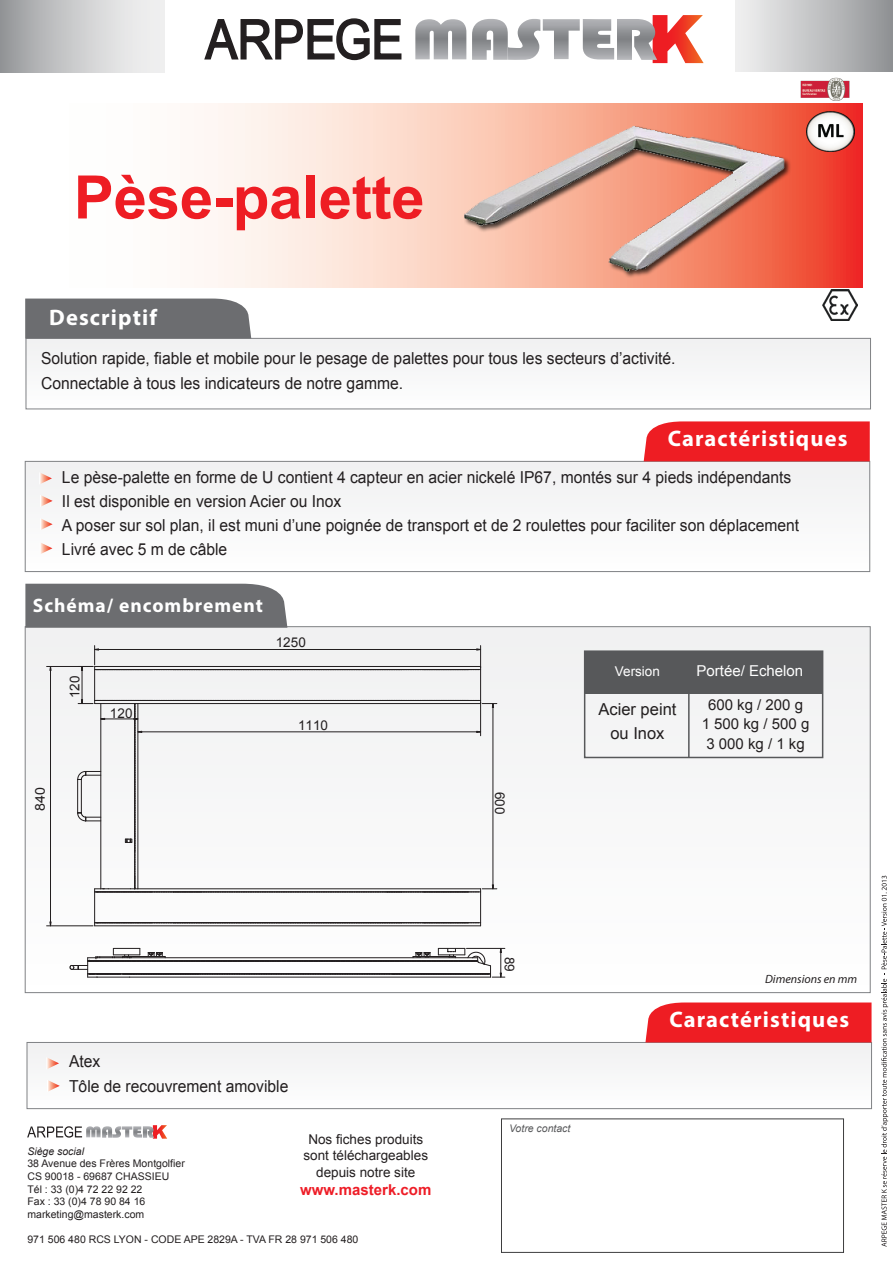
<style>
.page{position:relative;width:893px;height:1263px;background:#fff}
.page>*{position:absolute;margin:0;border:0;box-sizing:border-box;transform-origin:0 0}
.t1{font:700 60px "Arial";letter-spacing:-.005em;color:#ee1d23}
.t2{font:700 22.5px "Myriad Pro";letter-spacing:.05em;color:#fff}
.t3{font:700 19.5px "Myriad Pro";letter-spacing:.05em;color:#fff}
.t4{font:16.5px/24px "Arial";color:#231f20;scale:.95 1}
.t5{font:16.5px/24px "Arial";color:#231f20;text-align:center}
.t6{font:15px/19.5px "Arial";color:#231f20;text-align:center}
.t7{font:700 15px "Arial";color:#ee1d27}
.t8{font:15px "Arial";color:#fff}
.t9{font:13.5px/16.2px "Arial";color:#231f20;text-align:center}
.t10{font:13.5px "Arial";color:#fff}
.t11{font:13.5px "Arial";color:#231f20;scale:1.05 1}
.t12{font:italic 12px "Myriad Pro";color:#231f20}
.t13{font:10.5px/12.6px "Arial";color:#231f20}
.t14{font:italic 10.5px "Arial";color:#57585a}
.t15{font:italic 10.5px "Arial";color:#231f20}
</style>
<div class="page">
<div style="left:735px;top:0;width:158px;height:72px;background:linear-gradient(to right,#f3f3f3,#919396)"></div>
<div style="left:0;top:0;width:165px;height:73px;background:linear-gradient(to right,#9b9d9f,#fbfbfb)"></div>
<svg style="left:204px;top:103px;width:659px;height:185px"></svg>
<div style="left:25px;top:627px;width:845px;height:366px;background:#f8f8f8"></div>
<div style="left:26px;top:338px;width:844px;height:71px;background:#f7f7f8"></div>
<div style="left:26px;top:338px;width:845px;height:71px;border:1px solid #808285"></div>
<div style="left:25px;top:461px;width:845px;height:111px;background:#f7f7f8"></div>
<div style="left:25px;top:461px;width:845px;height:111px;border:1px solid #808285"></div>
<div style="left:25px;top:299px;width:226px;height:39px;background:#6c6d70"></div>
<div style="left:25px;top:584px;width:262px;height:44px;background:#6c6d70"></div>
<div style="left:644px;top:421px;width:226px;height:40px;background:#ee1d23"></div>
<svg style="left:204px;top:18px;width:198px;height:43px"></svg>
<svg style="left:653px;top:15px;width:51px;height:48px"></svg>
<img style="left:472px;top:19px;width:68px;height:41px">
<img style="left:415px;top:19px;width:51px;height:40px">
<img style="left:543px;top:19px;width:37px;height:40px">
<img style="left:583px;top:19px;width:31px;height:40px">
<img style="left:617px;top:19px;width:40px;height:41px">
<div style="left:27px;top:1042px;width:844px;height:66px;background:#f7f7f8"></div>
<div style="left:27px;top:1042px;width:845px;height:67px;border:1px solid #808285"></div>
<div style="left:645px;top:1002px;width:226px;height:40px;background:#ee1d23"></div>
<img style="left:424px;top:103px;width:401px;height:237px">
<svg style="left:40px;top:473px;width:12px;height:11px"></svg>
<svg style="left:41px;top:543px;width:11px;height:11px"></svg>
<svg style="left:41px;top:519px;width:12px;height:11px"></svg>
<svg style="left:41px;top:495px;width:12px;height:11px"></svg>
<svg style="left:47px;top:1058px;width:12px;height:11px"></svg>
<svg style="left:48px;top:1080px;width:12px;height:11px"></svg>
<div style="left:584px;top:650px;width:239px;height:108px;border:2px solid #57585a"></div>
<div style="left:585px;top:651px;width:238px;height:42px;background:#57585a"></div>
<hr style="left:688px;top:652px;width:2px;height:105px;background:#57585a">
<hr style="left:480px;top:669px;width:1px;height:31px;background:#231f20">
<hr style="left:94px;top:669px;width:1px;height:31px;background:#231f20">
<hr style="left:480px;top:892px;width:1px;height:31px;background:#231f20">
<hr style="left:94px;top:892px;width:1px;height:31px;background:#231f20">
<svg style="left:94px;top:922px;width:387px;height:4px"></svg>
<hr style="left:50px;top:666px;width:1px;height:260px;background:#231f20">
<hr style="left:47px;top:925px;width:46px;height:1px;background:#231f20">
<hr style="left:82px;top:666px;width:1px;height:37px;background:#231f20">
<hr style="left:47px;top:666px;width:46px;height:1px;background:#231f20">
<svg style="left:78px;top:645px;width:403px;height:26px"></svg>
<svg style="left:77px;top:699px;width:420px;height:193px"></svg>
<svg style="left:69px;top:948px;width:436px;height:30px"></svg>
<img style="left:797px;top:77px;width:56px;height:28px">
<img style="left:806px;top:112px;width:48px;height:40px">
<img style="left:823px;top:290px;width:35px;height:30px">
<svg style="left:27px;top:1126px;width:55px;height:11px"></svg>
<img style="left:86px;top:1126px;width:15px;height:11px">
<svg style="left:102px;top:1125px;width:65px;height:14px"></svg>
<svg style="left:881px;top:876px;width:7px;height:371px"></svg>
<h1 class="t1" style="left:74px;top:157px;width:352px">Pèse-palette</h1>
<h2 class="t2" style="left:49px;top:303px;width:109px">Descriptif</h2>
<p class="t4" style="left:41px;top:346px;width:669px;line-height:25.3px">Solution rapide, fiable et mobile pour le pesage de palettes pour tous les secteurs d’activité.<br>Connectable à tous les indicateurs de notre gamme.</p>
<h2 class="t2" style="left:668px;top:424px;width:181px">Caractéristiques</h2>
<p class="t4" style="left:62px;top:465px;width:777px">Le pèse-palette en forme de U contient 4 capteur en acier nickelé IP67, montés sur 4 pieds indépendants Il est disponible en version Acier ou Inox<br>A poser sur sol plan, il est muni d’une poignée de transport et de 2 roulettes pour faciliter son déplacement Livré avec 5 m de câble</p>
<p class="t3" style="left:33px;top:593px;width:232px">Schéma/ encombrement</p>
<p class="t9" style="left:67px;top:698px;width:24px;rotate:-90deg">120</p>
<p class="t9" style="left:110px;top:705px;width:24px">120</p>
<p class="t9" style="left:276px;top:635px;width:32px">1250</p>
<p class="t9" style="left:298px;top:717px;width:32px">1110</p>
<p class="t11" style="left:31px;top:810px;width:24px;rotate:-90deg">840</p>
<p class="t4" style="left:69px;top:1050px;width:232px">Atex<br>Tôle de recouvrement amovible</p>
<p class="t9" style="left:303px;top:1131px;width:126px">Nos fiches produits sont téléchargeables depuis notre site</p>
<p class="t7" style="left:300px;top:1179px;width:133px">www.masterk.com</p>
<p class="t15" style="left:27px;top:1144px;width:58px">Siège social</p>
<p class="t13" style="left:27px;top:1157px;width:159px">38 Avenue des Frères Montgolfier<br>CS 90018 - 69687 CHASSIEU<br>Tél : 33 (0)4 72 22 92 22<br>Fax : 33 (0)4 78 90 84 16 marketing@masterk.com</p>
<p class="t13" style="left:27px;top:1233px;width:332px">971 506 480 RCS LYON - CODE APE 2829A - TVA FR 28 971 506 480</p>
<p class="t9" style="left:508px;top:792px;width:24px;rotate:90deg">600</p>
<p class="t10" style="left:615px;top:662px;width:47px">Version</p>
<p class="t8" style="left:696px;top:660px;width:108px">Portée/ Echelon</p>
<p class="t5" style="left:598px;top:698px;width:79px">Acier peint ou Inox</p>
<p class="t6" style="left:702px;top:695px;width:109px">600 kg / 200 g<br>1 500 kg / 500 g<br>3 000 kg / 1 kg</p>
<p class="t9" style="left:517px;top:957px;width:17px;rotate:90deg">89</p>
<p class="t14" style="left:509px;top:1122px;width:63px">Votre contact</p>
<p class="t12" style="left:765px;top:971px;width:94px">Dimensions en mm</p>
<h2 class="t2" style="left:670px;top:1005px;width:181px">Caractéristiques</h2>
</div>
